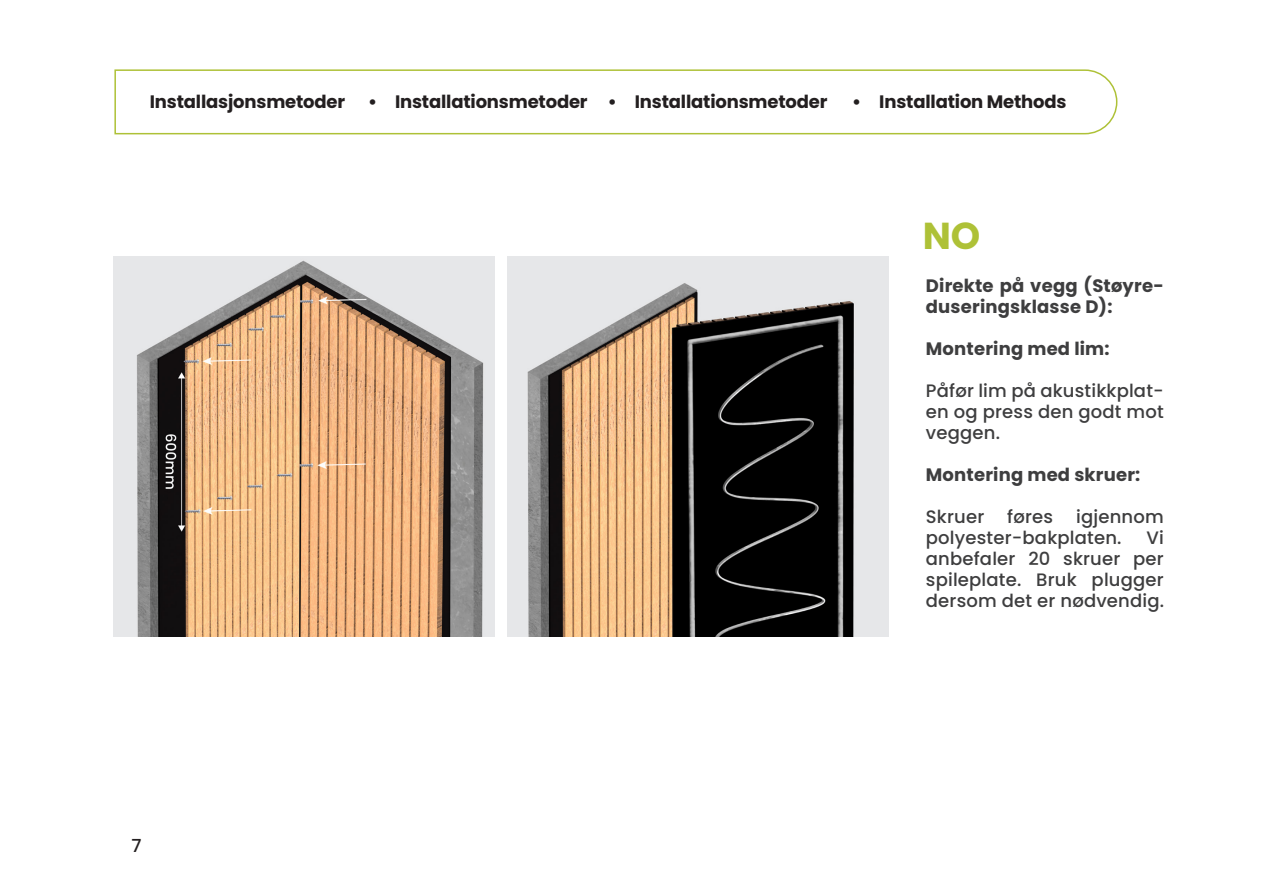
<style>
.page{position:relative;width:1263px;height:893px;background:#fff}
.page>*{position:absolute;margin:0;border:0;box-sizing:border-box;transform-origin:0 0}
.t1{font:700 37.5px "Poppins";color:#aec137}
.t2{font:500 18px/21px "Poppins";letter-spacing:.01em;color:#3e3e3f;text-align:justify}
.t3{font:700 18px "Poppins";letter-spacing:-.01em;color:#231f20}
.t4{font:700 18px/21px "Poppins";letter-spacing:.01em;color:#3e3e3f}
.t5{font:500 18px "Poppins";color:#231f20}
</style>
<div class="page">
<svg style="left:114px;top:69px;width:1004px;height:66px"></svg>
<img style="left:113px;top:256px;width:381px;height:381px">
<img style="left:508px;top:256px;width:381px;height:381px">
<p class="t3" style="left:150px;top:92px;width:197px">Installasjonsmetoder</p>
<p class="t3" style="left:368px;top:92px;width:461px">• Installationsmetoder • Installationsmetoder</p>
<p class="t3" style="left:852px;top:92px;width:216px">• Installation Methods</p>
<h1 class="t1" style="left:923px;top:214px;width:59px">NO</h1>
<p class="t4" style="left:926px;top:275px;width:239px">Direkte på vegg (Støyre&shy;duseringsklasse D):</p>
<p class="t4" style="left:926px;top:338px;width:185px">Montering med lim:</p>
<p class="t2" style="left:926px;top:380px;width:239px">Påfør lim på akustikkplat&shy;en og press den godt mot veggen.</p>
<p class="t4" style="left:926px;top:464px;width:216px">Montering med skruer:</p>
<p class="t2" style="left:926px;top:506px;width:60px">Skruer</p>
<p class="t2" style="left:1007px;top:506px;width:47px">føres</p>
<p class="t2" style="left:926px;top:506px;width:239px;text-indent:150px">igjennom polyester-bakplaten.</p>
<p class="t2" style="left:926px;top:527px;width:240px;text-indent:220px">Vi anbefaler 20 skruer per spileplate. Bruk plugger dersom det er nødvendig.</p>
<p class="t5" style="left:132px;top:835px;width:12px">7</p>
</div>
